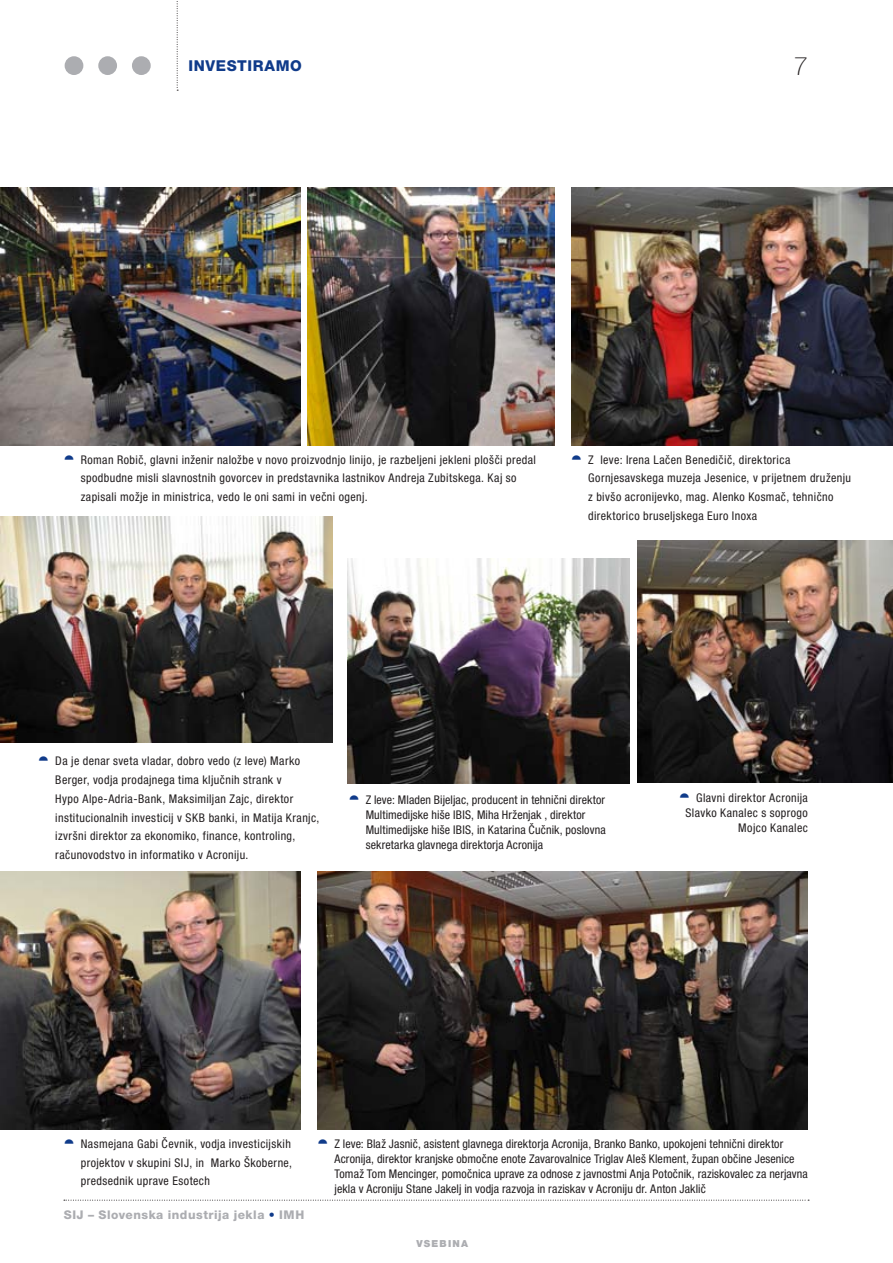
<style>
.page{position:relative;width:893px;height:1263px;background:#fff}
.page>*{position:absolute;margin:0;border:0;box-sizing:border-box;transform-origin:0 0}
.t1{font:100 25.5px "Helvetica Neue LT Pro";color:#231f20}
.t2{font:800 15px "Helvetica Neue LT Pro";color:#103b8a}
.t3{font:condensed 12px/18.8px "Helvetica Neue LT Pro";letter-spacing:.025em;color:#231f20}
.t4{font:condensed 12px/15px "Helvetica Neue LT Pro";letter-spacing:.005em;color:#231f20}
.t5{font:800 12px "Helvetica Neue LT Pro";letter-spacing:.045em;color:#acadb1}
.t6{font:900 9.75px "Helvetica Neue LT Pro";letter-spacing:.125em;color:#acadb1}
.s1{color:#103b8a}
</style>
<div class="page">
<svg style="left:64px;top:1200px;width:745px;height:1px"></svg>
<div style="left:65px;top:56px;width:18px;height:19px;background:#acadb1;border-radius:50%"></div>
<div style="left:98px;top:56px;width:19px;height:19px;background:#acadb1;border-radius:50%"></div>
<div style="left:132px;top:56px;width:19px;height:19px;background:#acadb1;border-radius:50%"></div>
<svg style="left:177px;top:1px;width:1px;height:90px"></svg>
<img style="left:0;top:188px;width:300px;height:257px">
<img style="left:307px;top:188px;width:247px;height:257px">
<img style="left:638px;top:540px;width:255px;height:242px">
<img style="left:571px;top:188px;width:322px;height:257px">
<img style="left:0;top:517px;width:333px;height:225px">
<img style="left:348px;top:558px;width:281px;height:226px">
<img style="left:0;top:872px;width:300px;height:258px">
<img style="left:317px;top:872px;width:491px;height:258px">
<p class="t2" style="left:188px;top:57px;width:11px">inves</p>
<p class="t2" style="left:237px;top:57px;width:66px">tiramo</p>
<h1 class="t1" style="left:794px;top:51px;width:16px">7</h1>
<p class="t3" style="left:81px;top:450px;width:457px">Roman Robič, glavni inženir naložbe v novo proizvodnjo linijo, je razbeljeni jekleni plošči predal spodbudne misli slavnostnih govorcev in predstavnika lastnikov Andreja Zubitskega. Kaj so zapisali možje in ministrica, vedo le oni sami in večni ogenj.</p>
<p class="t3" style="left:588px;top:450px;width:264px">Z leve: Irena Lačen Benedičič, direktorica Gornjesavskega muzeja Jesenice, v prijetnem druženju z bivšo acronijevko, mag. Alenko Kosmač, tehnično direktorico bruseljskega Euro Inoxa</p>
<p class="t3" style="left:55px;top:752px;width:266px">Da je denar sveta vladar, dobro vedo (z leve) Marko Berger, vodja prodajnega tima ključnih strank v<br>Hypo Alpe-Adria-Bank, Maksimiljan Zajc, direktor institucionalnih investicij v SKB banki, in Matija Kranjc, izvršni direktor za ekonomiko, finance, kontroling, računovodstvo in informatiko v Acroniju.</p>
<p class="t3" style="left:366px;top:792px;width:241px;line-height:15px">Z leve: Mladen Bijeljac, producent in tehnični direktor Multimedijske hiše IBIS, Miha Hrženjak , direktor Multimedijske hiše IBIS, in Katarina Čučnik, poslovna sekretarka glavnega direktorja Acronija</p>
<p class="t3" style="left:685px;top:790px;width:124px;line-height:15px;text-align:right">Glavni direktor Acronija<br>Slavko Kanalec s soprogo<br>Mojco Kanalec</p>
<p class="t3" style="left:81px;top:1134px;width:213px;text-align:justify">Nasmejana Gabi Čevnik, vodja investicijskih projektov v skupini SIJ, in Marko Škoberne, predsednik uprave Esotech</p>
<p class="t4" style="left:334px;top:1136px;width:475px">Z leve: Blaž Jasnič, asistent glavnega direktorja Acronija, Branko Banko, upokojeni tehnični direktor Acronija, direktor kranjske območne enote Zavarovalnice Triglav Aleš Klement, župan občine Jesenice Tomaž Tom Mencinger, pomočnica uprave za odnose z javnostmi Anja Potočnik, raziskovalec za nerjavna jekla v Acroniju Stane Jakelj in vodja razvoja in raziskav v Acroniju dr. Anton Jaklič</p>
<p class="t5" style="left:64px;top:1207px;width:242px">SIJ – Slovenska industrija jekla <span class="s1">•</span> IMH</p>
<p class="t6" style="left:416px;top:1238px;width:53px">VSEBINA</p>
</div>
